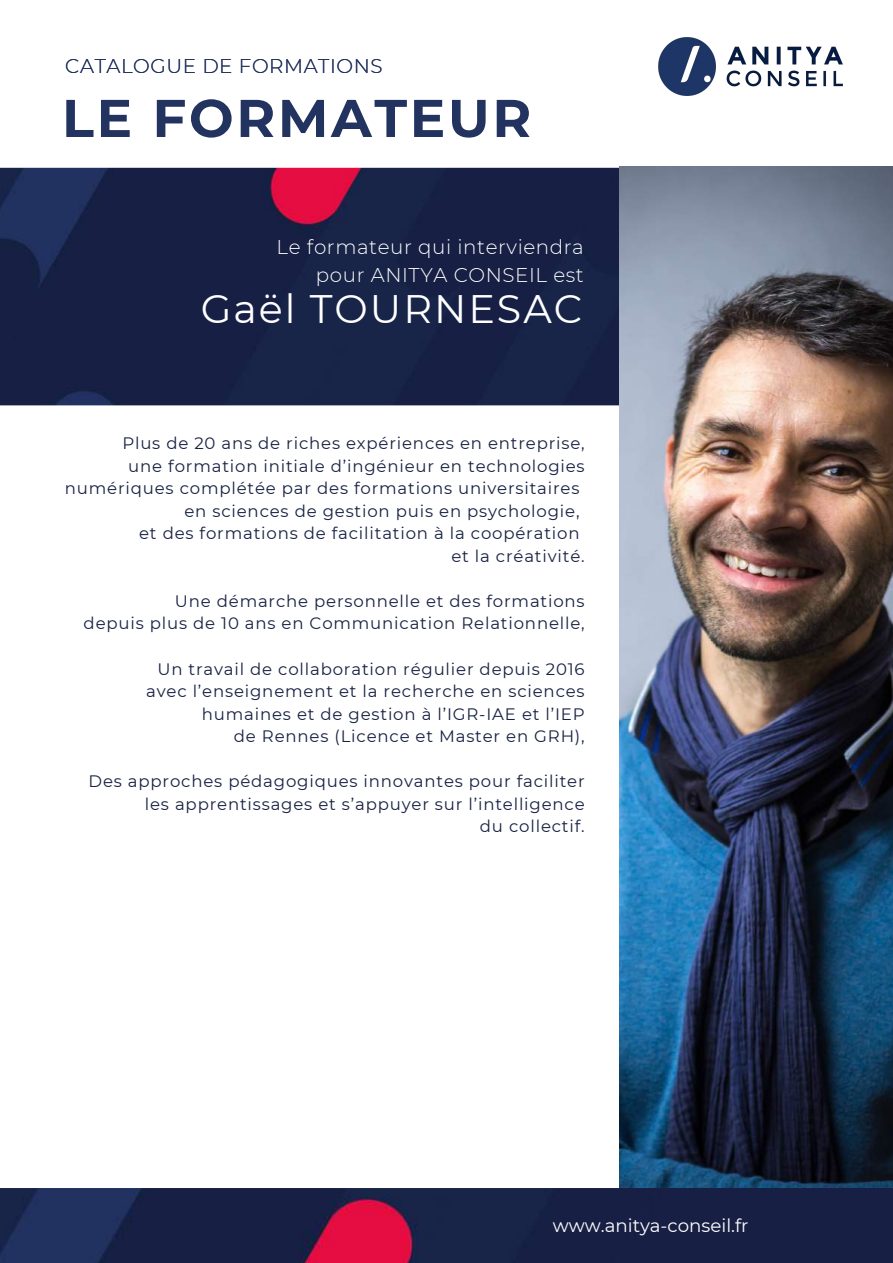
<style>
.page{position:relative;width:893px;height:1263px;background:#fff}
.page>*{position:absolute;margin:0;border:0;box-sizing:border-box;transform-origin:0 0}
.t1{font:700 52.95px "Montserrat";letter-spacing:.05em;color:#22335f}
.t2{font:39.75px "Montserrat";letter-spacing:.05em;color:#fff}
.t3{font:300 19.8px/27px "Montserrat";letter-spacing:.03em;color:#fff;text-align:right}
.t4{font:300 19.8px "Montserrat";letter-spacing:.03em;color:#22335f}
.t5{font:18.15px "Montserrat";color:#fff}
.t6{font:16.5px/22.5px "Montserrat";letter-spacing:.05em;color:#172142;text-align:right}
</style>
<div class="page">
<img style="left:0;top:168px;width:619px;height:237px">
<img style="left:619px;top:167px;width:274px;height:1021px">
<img style="left:0;top:1188px;width:893px;height:75px">
<img style="left:659px;top:37px;width:183px;height:59px">
<p class="t4" style="left:65px;top:54px;width:319px">CATALOGUE DE FORMATIONS</p>
<h1 class="t1" style="left:62px;top:86px;width:471px">LE FORMATEUR</h1>
<p class="t3" style="left:277px;top:234px;width:309px">Le formateur qui interviendra pour ANITYA CONSEIL est</p>
<h2 class="t2" style="left:201px;top:285px;width:383px">Gaël TOURNESAC</h2>
<p class="t6" style="left:122px;top:432px;width:464px">Plus de 20 ans de riches expériences en entreprise,</p>
<p class="t6" style="left:128px;top:455px;width:458px">une formation initiale d’ingénieur en technologies</p>
<p class="t6" style="left:65px;top:477px;width:516px">numériques complétée par des formations universitaires</p>
<p class="t6" style="left:184px;top:500px;width:397px">en sciences de gestion puis en psychologie,</p>
<p class="t6" style="left:139px;top:522px;width:442px">et des formations de facilitation à la coopération</p>
<p class="t6" style="left:451px;top:545px;width:135px">et la créativité.</p>
<p class="t6" style="left:84px;top:590px;width:503px">Une démarche personnelle et des formations<br>depuis plus de 10 ans en Communication Relationnelle,</p>
<p class="t6" style="left:146px;top:657px;width:440px">Un travail de collaboration régulier depuis 2016 avec l’enseignement et la recherche en sciences humaines et de gestion à l’IGR-IAE et l’IEP<br>de Rennes (Licence et Master en GRH),</p>
<p class="t6" style="left:89px;top:770px;width:498px">Des approches pédagogiques innovantes pour faciliter les apprentissages et s’appuyer sur l’intelligence<br>du collectif.</p>
<p class="t5" style="left:553px;top:1214px;width:197px">www.anitya-conseil.fr</p>
</div>
